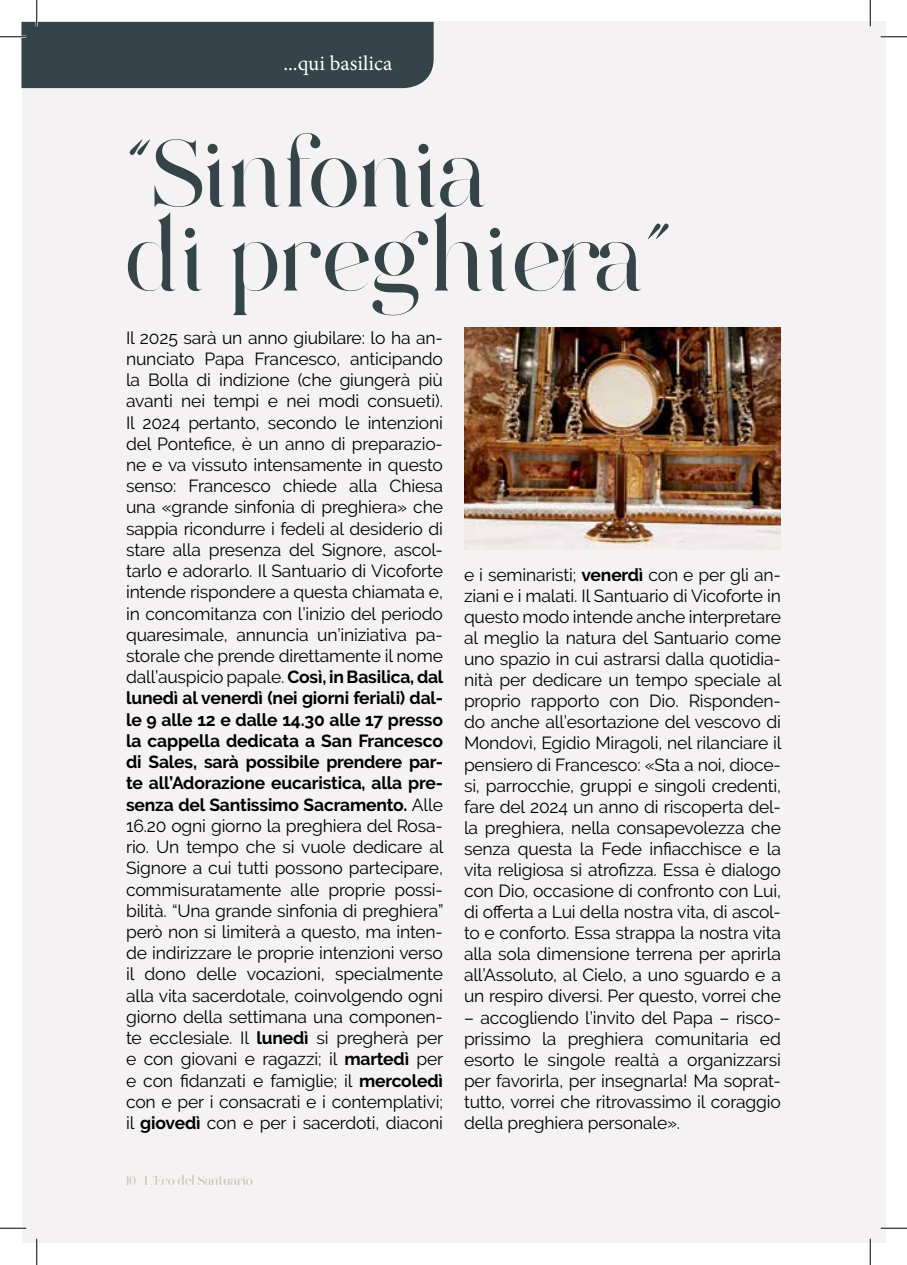
<style>
.page{position:relative;width:907px;height:1265px;background:#fff}
.page>*{position:absolute;margin:0;border:0;box-sizing:border-box;transform-origin:0 0}
.t1{font:91px/84px "Destination Journalism";color:#344448}
.t2{font:21px "Minion Pro";color:#fff}
.t3{font:17.5px/21.2px "Raleway";letter-spacing:-.01em;color:#000;text-align:justify}
.t4{font:12.25px "Destination Journalism";color:#c7bdb0}
.s1{font-weight:700}
</style>
<div class="page">
<div style="left:22px;top:22px;width:863px;height:1220px;background:#f4f2f3"></div>
<img style="left:464px;top:327px;width:317px;height:222px">
<hr style="left:881px;top:36px;width:26px;height:2px;background:#fff">
<hr style="left:0;top:1226px;width:26px;height:2px;background:#fff">
<hr style="left:881px;top:1226px;width:26px;height:2px;background:#fff">
<hr style="left:36px;top:1238px;width:2px;height:26px;background:#fff">
<hr style="left:869px;top:0;width:2px;height:26px;background:#fff">
<hr style="left:869px;top:1238px;width:2px;height:26px;background:#fff">
<svg style="left:881px;top:36px;width:26px;height:1px"></svg>
<svg style="left:0;top:1227px;width:26px;height:1px"></svg>
<svg style="left:881px;top:1227px;width:26px;height:1px"></svg>
<svg style="left:0;top:0;width:434px;height:88px"></svg>
<svg style="left:36px;top:1238px;width:1px;height:26px"></svg>
<svg style="left:870px;top:0;width:1px;height:26px"></svg>
<svg style="left:870px;top:1238px;width:1px;height:26px"></svg>
<p class="t2" style="left:283px;top:49px;width:110px">...qui basilica</p>
<h1 class="t1" style="left:126px;top:135px;width:548px">“Sinfonia<br>di preghiera”</h1>
<p class="t3" style="left:126px;top:327px;width:319px">Il 2025 sarà un anno giubilare: lo ha an&shy;nunciato Papa Francesco, anticipando la Bolla di indizione (che giungerà più avanti nei tempi e nei modi consueti).<br>Il 2024 pertanto, secondo le intenzioni del Pontefice, è un anno di preparazio&shy;ne e va vissuto intensamente in questo senso: Francesco chiede alla Chiesa una «grande sinfonia di preghiera» che sappia ricondurre i fedeli al desiderio di stare alla presenza del Signore, ascol&shy;tarlo e adorarlo. Il Santuario di Vicoforte intende rispondere a questa chiamata e, in concomitanza con l’inizio del periodo quaresimale, annuncia un’iniziativa pa&shy;storale che prende direttamente il nome dall’auspicio papale. <span class="s1">Così, in Basilica, dal lunedì al venerdì (nei giorni feriali) dal&shy;le 9 alle 12 e dalle 14.30 alle 17 presso la cappella dedicata a San Francesco di Sales, sarà possibile prendere par&shy;te all’Adorazione eucaristica, alla pre&shy;senza del Santissimo Sacramento.</span> Alle 16.20 ogni giorno la preghiera del Rosa&shy;rio. Un tempo che si vuole dedicare al Signore a cui tutti possono partecipare, commisuratamente alle proprie possi&shy;bilità. “Una grande sinfonia di preghiera” però non si limiterà a questo, ma inten&shy;de indirizzare le proprie intenzioni verso il dono delle vocazioni, specialmente alla vita sacerdotale, coinvolgendo ogni giorno della settimana una componen&shy;te ecclesiale. Il <span class="s1">lunedì</span> si pregherà per e con giovani e ragazzi; il <span class="s1">martedì</span> per e con fidanzati e famiglie; il <span class="s1">mercoledì </span>con e per i consacrati e i contemplativi; il <span class="s1">giovedì</span> con e per i sacerdoti, diaconi</p>
<p class="t3" style="left:464px;top:564px;width:319px">e i seminaristi; <span class="s1">venerdì</span> con e per gli an&shy;ziani e i malati. Il Santuario di Vicoforte in questo modo intende anche interpretare al meglio la natura del Santuario come uno spazio in cui astrarsi dalla quotidia&shy;nità per dedicare un tempo speciale al proprio rapporto con Dio. Risponden&shy;do anche all’esortazione del vescovo di Mondovì, Egidio Miragoli, nel rilanciare il pensiero di Francesco: «Sta a noi, dioce&shy;si, parrocchie, gruppi e singoli credenti, fare del 2024 un anno di riscoperta del&shy;la preghiera, nella consapevolezza che senza questa la Fede infiacchisce e la vita religiosa si atrofizza. Essa è dialogo con Dio, occasione di confronto con Lui, di offerta a Lui della nostra vita, di ascol&shy;to e conforto. Essa strappa la nostra vita alla sola dimensione terrena per aprirla all’Assoluto, al Cielo, a uno sguardo e a un respiro diversi. Per questo, vorrei che</p>
<p class="t3" style="left:464px;top:1006px;width:318px">– accogliendo l’invito del Papa – risco&shy;prissimo la preghiera comunitaria ed esorto le singole realtà a organizzarsi per favorirla, per insegnarla! Ma soprat&shy;tutto, vorrei che ritrovassimo il coraggio della preghiera personale».</p>
<p class="t4" style="left:126px;top:1172px;width:128px">10 L’Eco del Santuario</p>
</div>
